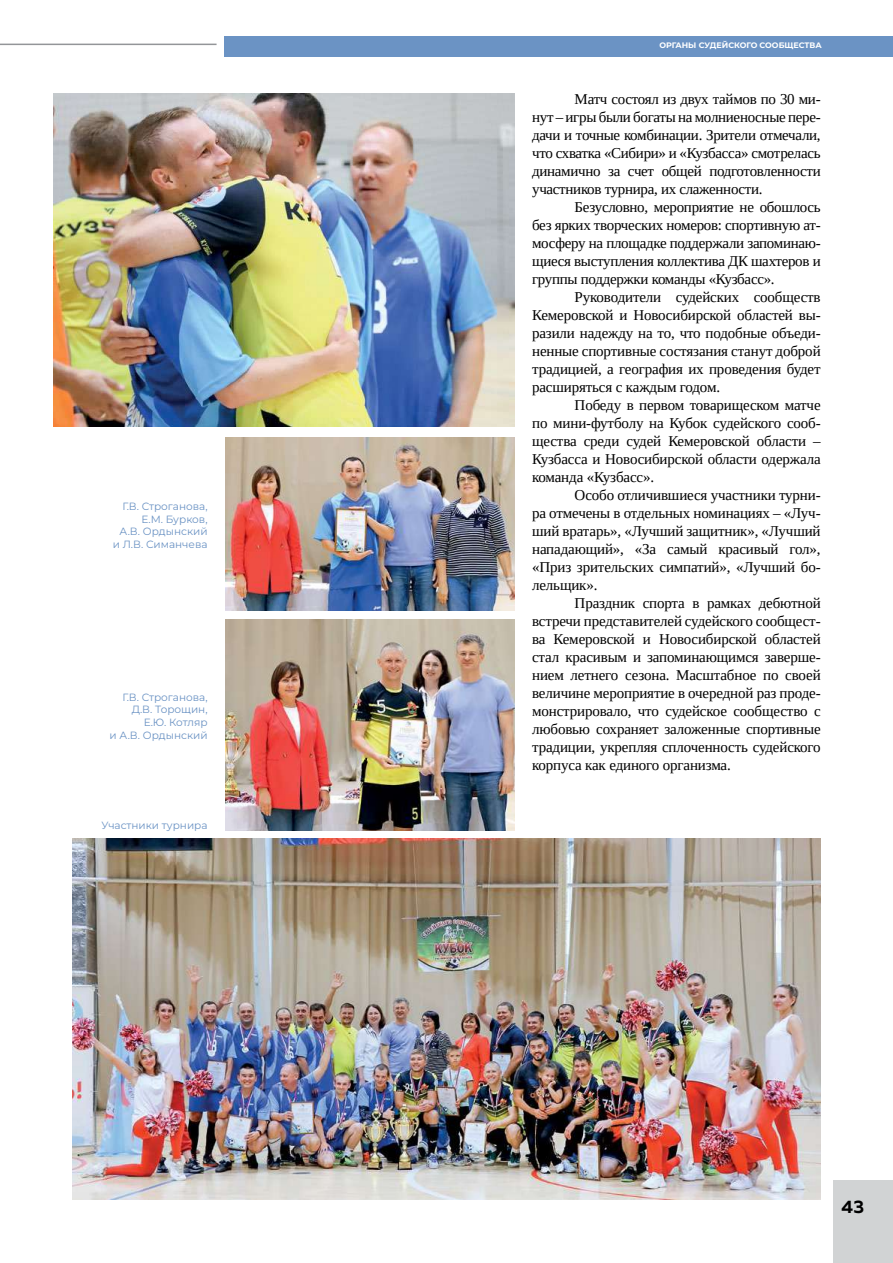
<style>
.page{position:relative;width:893px;height:1263px;background:#fff}
.page>*{position:absolute;margin:0;border:0;box-sizing:border-box;transform-origin:0 0}
.t1{font:700 18px "Muller";color:#000}
.t2{font:15px/18px "Tinos";letter-spacing:-.01em;color:#000;text-align:justify}
.t3{font:100 10.5px/12.6px "Montserrat";color:#6b93c4;text-align:right}
.t4{font:700 7.95px "Montserrat";color:#fff}
</style>
<div class="page">
<div style="left:833px;top:1180px;width:60px;height:83px;background:#d1d3d4"></div>
<hr style="left:0;top:44px;width:217px;height:1px;background:#939598">
<img style="left:53px;top:94px;width:461px;height:332px">
<img style="left:226px;top:620px;width:288px;height:210px">
<img style="left:226px;top:437px;width:288px;height:174px">
<img style="left:72px;top:839px;width:749px;height:360px">
<div style="left:225px;top:36px;width:668px;height:21px;background:#6b93c4"></div>
<p class="t3" style="left:113px;top:500px;width:96px">Г.В. Строганова,<br>Е.М. Бурков,<br>А.В. Ордынский и Л.В. Симанчева</p>
<p class="t3" style="left:110px;top:690px;width:99px">Г.В. Строганова,<br>Д.В. Торощин,<br>Е.Ю. Котляр<br>и А.В. Ордынский</p>
<p class="t3" style="left:102px;top:818px;width:108px">Участники турнира</p>
<p class="t4" style="left:659px;top:40px;width:164px">ОРГАНЫ СУДЕЙСКОГО СООБЩЕСТВА</p>
<p class="t2" style="left:532px;top:90px;width:290px;text-indent:43px">Матч состоял из двух таймов по 30 ми&shy;нут – игры были богаты на молниеносные пере&shy;дачи и точные комбинации. Зрители отмечали, что схватка «Сибири» и «Кузбасса» смотрелась динамично за счет общей подготовленности участников турнира, их слаженности.</p>
<p class="t2" style="left:532px;top:198px;width:290px;text-indent:43px">Безусловно, мероприятие не обошлось без ярких творческих номеров: спортивную ат&shy;мосферу на площадке поддержали запоминаю&shy;щиеся выступления коллектива ДК шахтеров и группы поддержки команды «Кузбасс».</p>
<p class="t2" style="left:532px;top:288px;width:290px;text-indent:43px">Руководители судейских сообществ Кемеровской и Новосибирской областей вы&shy;разили надежду на то, что подобные объеди&shy;ненные спортивные состязания станут доброй традицией, а география их проведения будет расширяться с каждым годом.</p>
<p class="t2" style="left:532px;top:396px;width:290px;text-indent:43px">Победу в первом товарищеском матче по мини-футболу на Кубок судейского сооб&shy;щества среди судей Кемеровской области – Кузбасса и Новосибирской области одержала команда «Кузбасс».</p>
<p class="t2" style="left:532px;top:486px;width:290px;text-indent:43px">Особо отличившиеся участники турни&shy;ра отмечены в отдельных номинациях – «Луч&shy;ший вратарь», «Лучший защитник», «Лучший нападающий», «За самый красивый гол», «Приз зрительских симпатий», «Лучший бо&shy;лельщик».</p>
<p class="t2" style="left:532px;top:594px;width:290px;text-indent:43px">Праздник спорта в рамках дебютной встречи представителей судейского сообщест&shy;ва Кемеровской и Новосибирской областей стал красивым и запоминающимся заверше&shy;нием летнего сезона. Масштабное по своей величине мероприятие в очередной раз проде&shy;монстрировало, что судейское сообщество с любовью сохраняет заложенные спортивные традиции, укрепляя сплоченность судейского корпуса как единого организма.</p>
<p class="t1" style="left:841px;top:1196px;width:24px">43</p>
</div>
